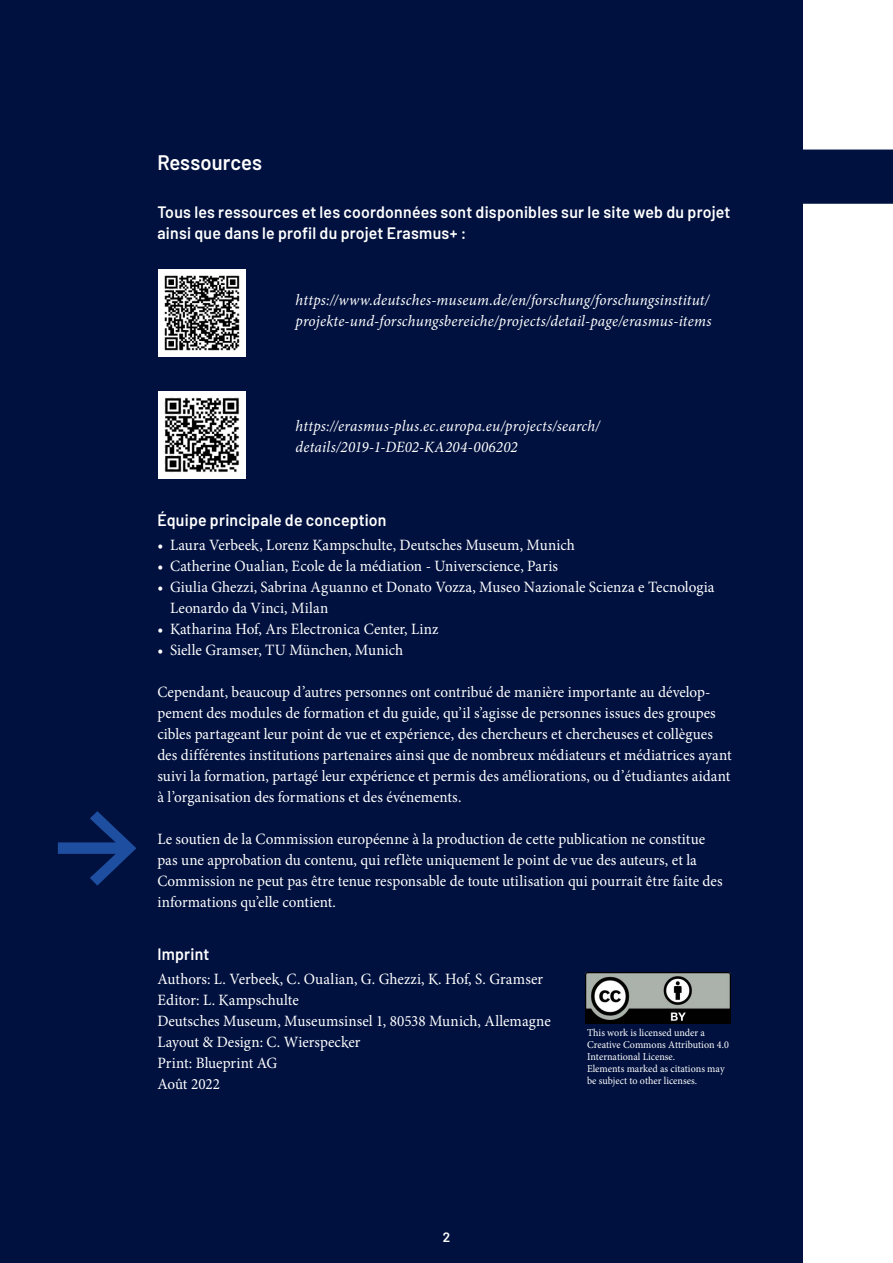
<style>
.page{position:relative;width:893px;height:1263px;background:#fff}
.page>*{position:absolute;margin:0;border:0;box-sizing:border-box;transform-origin:0 0}
.H2{font:600 21px "Barlow";color:#fff;scale:.96 1}
.H3{font:600 16.5px/21px "Barlow";letter-spacing:.015em;color:#fff;scale:.96 1}
.P___Basis{font:15.75px/21px "Minion Pro";color:#fff;scale:.96 1}
.P___Basis-2{font:italic 15.75px/21px "Minion Pro";letter-spacing:.01em;color:#fff;scale:.96 1}
.Pagina{font:600 13.5px "Barlow";color:#fff}
.t1{font:10.5px/12.1px "Minion Pro";color:#fff;scale:.96 1}
</style>
<div class="page">
<div style="left:0;top:0;width:803px;height:1263px;background:#00113f"></div>
<div style="left:803px;top:149px;width:90px;height:55px;background:#00113f"></div>
<div style="left:158px;top:391px;width:88px;height:88px;background:#fff"></div>
<img style="left:164px;top:397px;width:75px;height:75px">
<div style="left:158px;top:269px;width:88px;height:88px;background:#fff"></div>
<img style="left:164px;top:275px;width:76px;height:76px">
<svg style="left:58px;top:811px;width:78px;height:74px"></svg>
<img style="left:586px;top:973px;width:145px;height:50px">
<p class="H2" style="left:157px;top:147px;width:110px">Ressources</p>
<p class="H3" style="left:157px;top:200px;width:598px">Tous les ressources et les coordonnées sont disponibles sur le site web du projet ainsi que dans le profil du projet Erasmus+ :</p>
<p class="P___Basis-2" style="left:296px;top:290px;width:435px">https://www.deutsches-museum.de/en/forschung/forschungsinstitut/ projekte-und-forschungsbereiche/projects/detail-page/erasmus-items</p>
<p class="P___Basis-2" style="left:296px;top:416px;width:319px">https://erasmus-plus.ec.europa.eu/projects/search/ details/2019-1-DE02-KA204-006202</p>
<p class="H3" style="left:157px;top:508px;width:240px">Équipe principale de conception</p>
<p class="P___Basis" style="left:157px;top:535px;width:437px">• Laura Verbeek, Lorenz Kampschulte, Deutsches Museum, Munich</p>
<p class="P___Basis" style="left:157px;top:556px;width:419px">• Catherine Oualian, Ecole de la médiation - Universcience, Paris</p>
<p class="P___Basis" style="left:170px;top:577px;width:569px;text-indent:-13px">• Giulia Ghezzi, Sabrina Aguanno et Donato Vozza, Museo Nazionale Scienza e Tecnologia<br>Leonardo da Vinci, Milan</p>
<p class="P___Basis" style="left:157px;top:619px;width:295px">• Katharina Hof, Ars Electronica Center, Linz</p>
<p class="P___Basis" style="left:157px;top:640px;width:258px">• Sielle Gramser, TU München, Munich</p>
<p class="P___Basis" style="left:157px;top:682px;width:600px">Cependant, beaucoup d’autres personnes ont contribué de manière importante au dévelop&shy;pement des modules de formation et du guide, qu’il s’agisse de personnes issues des groupes cibles partageant leur point de vue et expérience, des chercheurs et chercheuses et collègues des différentes institutions partenaires ainsi que de nombreux médiateurs et médiatrices ayant suivi la formation, partagé leur expérience et permis des améliorations, ou d’étudiantes aidant à l’organisation des formations et des événements.</p>
<p class="P___Basis" style="left:157px;top:829px;width:590px">Le soutien de la Commission européenne à la production de cette publication ne constitue pas une approbation du contenu, qui reflète uniquement le point de vue des auteurs, et la Commission ne peut pas être tenue responsable de toute utilisation qui pourrait être faite des informations qu’elle contient.</p>
<p class="H3" style="left:157px;top:942px;width:56px">Imprint</p>
<p class="P___Basis" style="left:157px;top:968px;width:403px">Authors: L. Verbeek, C. Oualian, G. Ghezzi, K. Hof, S. Gramser</p>
<p class="P___Basis" style="left:157px;top:989px;width:149px">Editor: L. Kampschulte</p>
<p class="P___Basis" style="left:157px;top:1010px;width:411px">Deutsches Museum, Museumsinsel 1, 80538 Munich, Allemagne</p>
<p class="P___Basis" style="left:157px;top:1031px;width:213px">Layout &amp; Design: C. Wierspecker</p>
<p class="P___Basis" style="left:157px;top:1052px;width:126px">Print: Blueprint AG</p>
<p class="P___Basis" style="left:157px;top:1073px;width:67px">Août 2022</p>
<p class="t1" style="left:587px;top:1026px;width:149px">This work is licensed under a<br>Creative Commons Attribution 4.0<br>International License.<br>Elements marked as citations may be subject to other licenses.</p>
<p class="Pagina" style="left:443px;top:1227px;width:9px">2</p>
</div>
